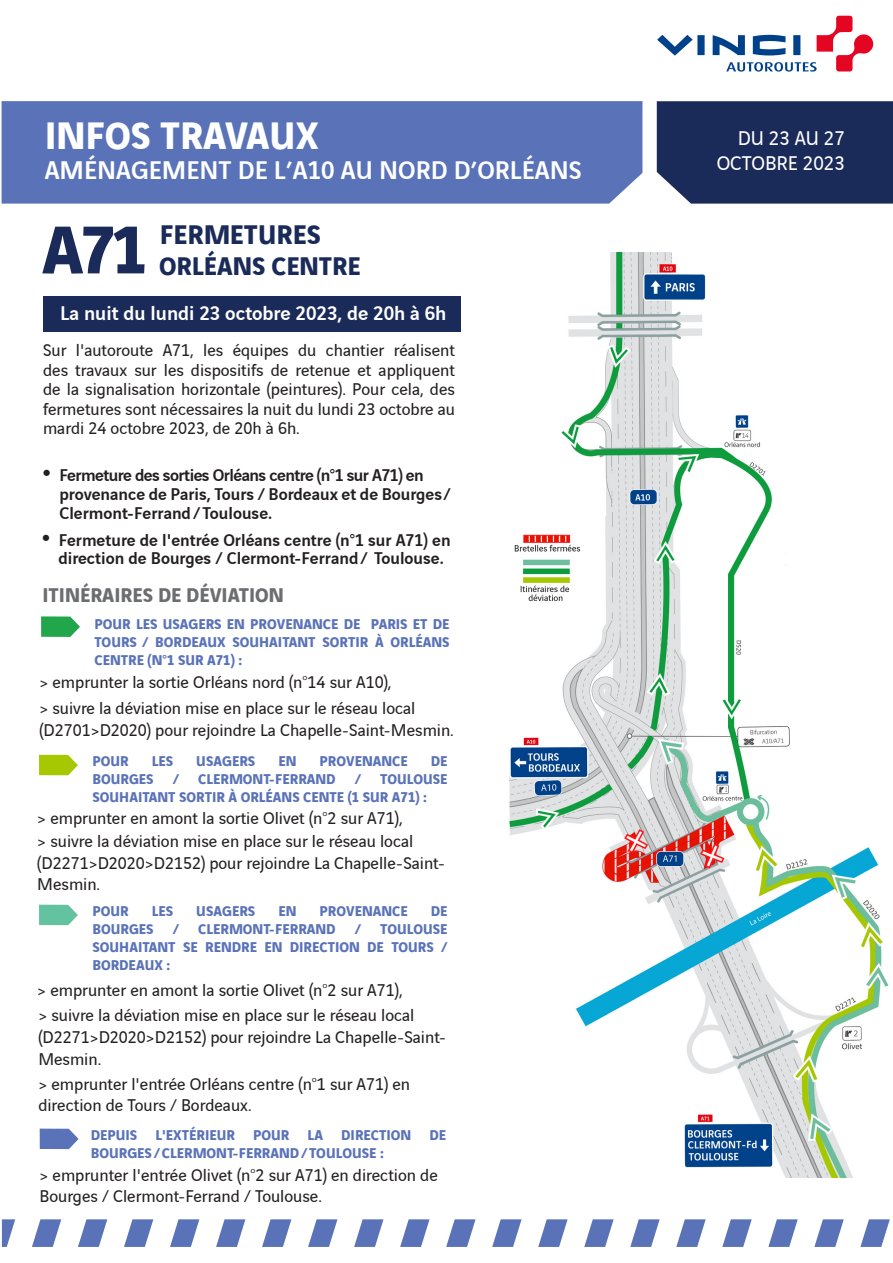
<style>
.page{position:relative;width:893px;height:1263px;background:#fff}
.page>*{position:absolute;margin:0;border:0;box-sizing:border-box;transform-origin:0 0}
.t1{font:700 72px "Vinci Sans";color:#1b2b59}
.t2{font:700 40.5px "Vinci Sans";color:#fff}
.t3{font:700 28.5px "Vinci Sans";color:#1b2b59}
.t4{font:500 27px "Vinci Sans";color:#fff}
.t5{font:700 27px "Vinci Sans";color:#1b2b59}
.t6{font:500 21px "Vinci Sans";color:#fff}
.t7{font:700 21px "Vinci Sans";color:#6c6d70}
.t8{font:21px "Vinci Sans";color:#fff}
.t9{font:18px/21.6px "Vinci Sans";color:#231f20}
.t10{font:500 18px/19.5px "Vinci Sans";color:#231f20}
.t11{font:500 18px "Vinci Sans";letter-spacing:-.03em;color:#231f20}
.t12{font:700 15px/18px "Vinci Sans";color:#5a73b8;text-align:justify}
.s1{font-size:36px}
</style>
<div class="page">
<div style="left:2px;top:101px;width:640px;height:103px;background:#5a73b8"></div>
<div style="left:657px;top:101px;width:236px;height:103px;background:#1b2b59"></div>
<svg style="left:657px;top:16px;width:216px;height:56px"></svg>
<svg style="left:2px;top:1219px;width:13px;height:28px"></svg>
<svg style="left:32px;top:1219px;width:29px;height:28px"></svg>
<svg style="left:78px;top:1219px;width:29px;height:28px"></svg>
<svg style="left:124px;top:1219px;width:29px;height:28px"></svg>
<svg style="left:170px;top:1219px;width:29px;height:28px"></svg>
<svg style="left:216px;top:1219px;width:29px;height:28px"></svg>
<svg style="left:262px;top:1219px;width:29px;height:28px"></svg>
<svg style="left:308px;top:1219px;width:29px;height:28px"></svg>
<svg style="left:354px;top:1219px;width:29px;height:28px"></svg>
<svg style="left:400px;top:1219px;width:29px;height:28px"></svg>
<svg style="left:446px;top:1219px;width:30px;height:28px"></svg>
<svg style="left:492px;top:1219px;width:30px;height:28px"></svg>
<svg style="left:538px;top:1219px;width:30px;height:28px"></svg>
<svg style="left:584px;top:1219px;width:30px;height:28px"></svg>
<svg style="left:630px;top:1219px;width:30px;height:28px"></svg>
<svg style="left:676px;top:1219px;width:30px;height:28px"></svg>
<svg style="left:722px;top:1219px;width:30px;height:28px"></svg>
<svg style="left:768px;top:1219px;width:30px;height:28px"></svg>
<svg style="left:814px;top:1219px;width:30px;height:28px"></svg>
<svg style="left:860px;top:1219px;width:30px;height:28px"></svg>
<img style="left:509px;top:252px;width:380px;height:925px">
<div style="left:43px;top:296px;width:418px;height:35px;background:#1b2b59"></div>
<svg style="left:41px;top:616px;width:39px;height:21px"></svg>
<svg style="left:40px;top:1128px;width:39px;height:21px"></svg>
<svg style="left:39px;top:755px;width:39px;height:20px"></svg>
<svg style="left:39px;top:905px;width:39px;height:20px"></svg>
<p class="t2" style="left:45px;top:104px;width:276px">INFOS TRAVAUX</p>
<p class="t4" style="left:45px;top:149px;width:539px">AMÉNAGEMENT DE L’A10 AU NORD D’ORLÉANS</p>
<p class="t1" style="left:42px;top:193px;width:108px">A71</p>
<p class="t3" style="left:160px;top:212px;width:163px">FERMETURES</p>
<p class="t5" style="left:159px;top:244px;width:203px">ORLÉANS CENTRE</p>
<p class="t6" style="left:60px;top:296px;width:388px">La nuit du lundi 23 octobre 2023, de 20h à 6h</p>
<p class="t9" style="left:43px;top:339px;width:413px;line-height:19.5px;text-align:justify">Sur l'autoroute A71, les équipes du chantier réalisent des travaux sur les dispositifs de retenue et appliquent de la signalisation horizontale (peintures). Pour cela, des fermetures sont nécessaires la nuit du lundi 23 octobre au mardi 24 octobre 2023, de 20h à 6h.</p>
<p class="t11" style="left:43px;top:461px;width:383px"><span class="s1">•</span> Fermeture des sorties Orléans centre (n°1 sur A71) en</p>
<p class="t10" style="left:59px;top:482px;width:393px">provenance de Paris, Tours / Bordeaux et de Bourges /<br>Clermont-Ferrand / Toulouse.</p>
<p class="t10" style="left:42px;top:529px;width:410px"><span class="s1">•</span> Fermeture de l'entrée Orléans centre (n°1 sur A71) en</p>
<p class="t10" style="left:58px;top:547px;width:387px">direction de Bourges / Clermont-Ferrand / Toulouse.</p>
<p class="t7" style="left:42px;top:578px;width:243px">ITINÉRAIRES DE DÉVIATION</p>
<p class="t12" style="left:95px;top:614px;width:357px">POUR LES USAGERS EN PROVENANCE DE PARIS ET DE TOURS / BORDEAUX SOUHAITANT SORTIR À ORLÉANS CENTRE (N°1 SUR A71) :</p>
<p class="t9" style="left:39px;top:696px;width:416px">&gt; suivre la déviation mise en place sur le réseau local (D2701&gt;D2020) pour rejoindre La Chapelle-Saint-Mesmin.</p>
<p class="t9" style="left:39px;top:670px;width:354px">&gt; emprunter la sortie Orléans nord (n°14 sur A10),</p>
<p class="t12" style="left:92px;top:751px;width:38px">POUR</p>
<p class="t12" style="left:152px;top:751px;width:23px">LES</p>
<p class="t12" style="left:196px;top:751px;width:60px">USAGERS</p>
<p class="t12" style="left:278px;top:751px;width:20px">EN</p>
<p class="t12" style="left:320px;top:751px;width:90px">PROVENANCE</p>
<p class="t12" style="left:431px;top:751px;width:18px">DE</p>
<p class="t12" style="left:92px;top:769px;width:63px">BOURGES</p>
<p class="t12" style="left:173px;top:769px;width:8px">/</p>
<p class="t12" style="left:198px;top:769px;width:139px">CLERMONT-FERRAND</p>
<p class="t12" style="left:355px;top:769px;width:8px">/</p>
<p class="t12" style="left:92px;top:769px;width:357px;text-indent:288px">TOULOUSE<br>SOUHAITANT SORTIR À ORLÉANS CENTE (1 SUR A71) :</p>
<p class="t9" style="left:37px;top:829px;width:409px">&gt; suivre la déviation mise en place sur le réseau local (D2271&gt;D2020&gt;D2152) pour rejoindre La Chapelle-Saint-<br>Mesmin.</p>
<p class="t9" style="left:37px;top:805px;width:367px">&gt; emprunter en amont la sortie Olivet (n°2 sur A71),</p>
<p class="t12" style="left:92px;top:901px;width:38px">POUR</p>
<p class="t12" style="left:152px;top:901px;width:23px">LES</p>
<p class="t12" style="left:196px;top:901px;width:60px">USAGERS</p>
<p class="t12" style="left:278px;top:901px;width:20px">EN</p>
<p class="t12" style="left:320px;top:901px;width:90px">PROVENANCE</p>
<p class="t12" style="left:431px;top:901px;width:18px">DE</p>
<p class="t12" style="left:92px;top:919px;width:63px">BOURGES</p>
<p class="t12" style="left:173px;top:919px;width:8px">/</p>
<p class="t12" style="left:198px;top:919px;width:139px">CLERMONT-FERRAND</p>
<p class="t12" style="left:355px;top:919px;width:8px">/</p>
<p class="t12" style="left:92px;top:919px;width:357px;text-indent:288px">TOULOUSE SOUHAITANT SE RENDRE EN DIRECTION DE TOURS / BORDEAUX :</p>
<p class="t9" style="left:38px;top:1003px;width:409px">&gt; suivre la déviation mise en place sur le réseau local (D2271&gt;D2020&gt;D2152) pour rejoindre La Chapelle-Saint-<br>Mesmin.</p>
<p class="t9" style="left:37px;top:977px;width:367px">&gt; emprunter en amont la sortie Olivet (n°2 sur A71),</p>
<p class="t9" style="left:38px;top:1071px;width:373px">&gt; emprunter l'entrée Orléans centre (n°1 sur A71) en direction de Tours / Bordeaux.</p>
<p class="t12" style="left:91px;top:1125px;width:357px">DEPUIS L'EXTÉRIEUR POUR LA DIRECTION DE<br>BOURGES / CLERMONT-FERRAND / TOULOUSE :</p>
<p class="t9" style="left:39px;top:1162px;width:400px">&gt; emprunter l'entrée Olivet (n°2 sur A71) en direction de<br>Bourges / Clermont-Ferrand / Toulouse.</p>
<p class="t8" style="left:738px;top:123px;width:109px">DU 23 AU 27</p>
<p class="t8" style="left:717px;top:148px;width:130px">OCTOBRE 2023</p>
</div>
